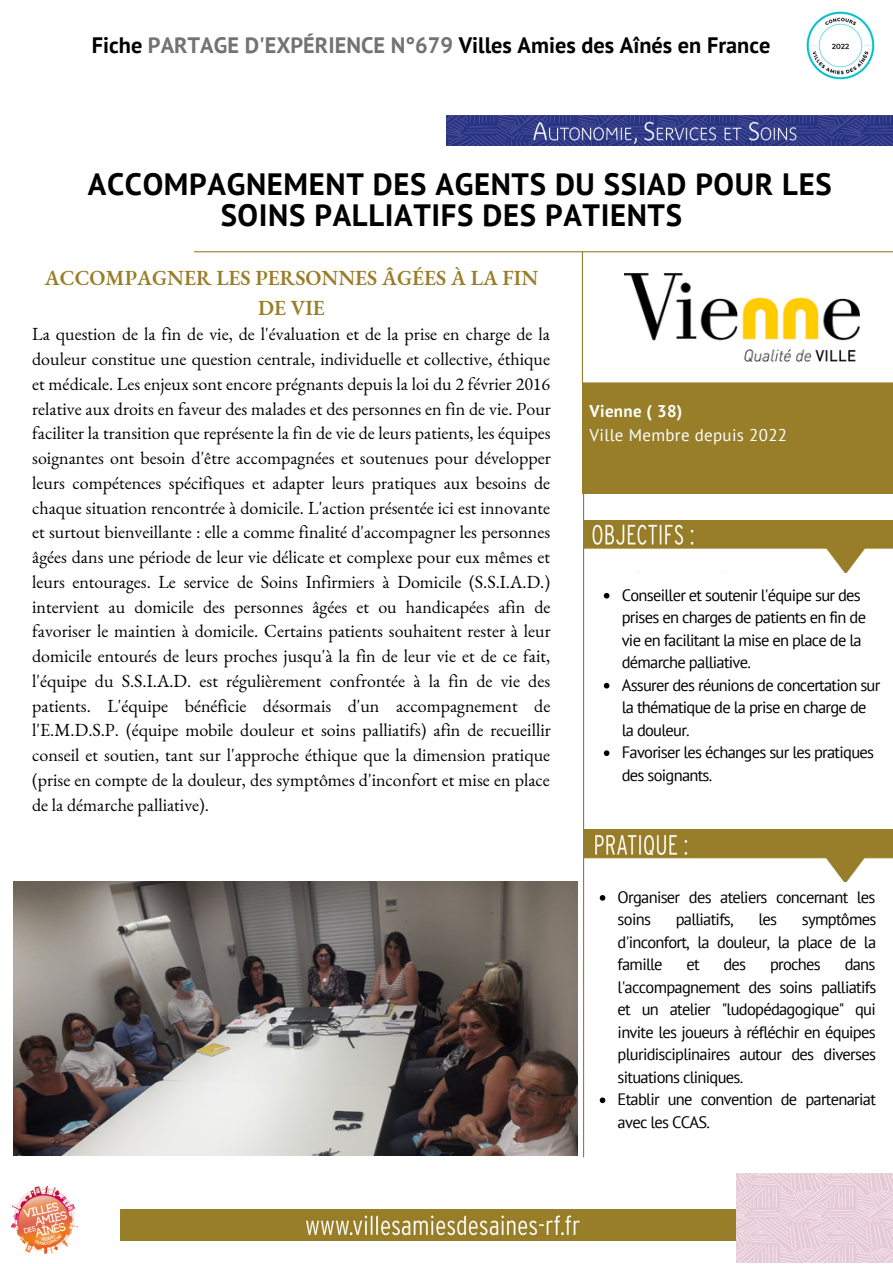
<style>
.page{position:relative;width:893px;height:1264px;background:#fff}
.page>*{position:absolute;margin:0;border:0;box-sizing:border-box;transform-origin:0 0}
.t1{font:700 30.75px/30.3px "PT Sans";letter-spacing:.02em;color:#000;text-align:center}
.t2{font:700 22.35px "PT Sans";color:#000}
.t3{font:600 21px/29.2px "EB Garamond";color:#987e28;text-align:center}
.t4{font:18px/24.8px "EB Garamond";color:#000;text-align:justify}
.t5{font:16.95px "PT Sans";letter-spacing:.02em;color:#fff}
.t6{font:700 16.95px "PT Sans";letter-spacing:.02em;color:#fff}
.t7{font:16.5px/22.5px "PT Sans";letter-spacing:-.045em;color:#000}
.s1{color:#737373}
</style>
<div class="page">
<img style="left:120px;top:1209px;width:616px;height:31px">
<img style="left:736px;top:1173px;width:156px;height:89px">
<img style="left:446px;top:116px;width:446px;height:29px">
<img style="left:584px;top:829px;width:308px;height:52px">
<img style="left:584px;top:520px;width:308px;height:52px">
<div style="left:582px;top:383px;width:310px;height:110px;background:#987e28"></div>
<hr style="left:194px;top:251px;width:698px;height:1px;background:#987e28">
<hr style="left:582px;top:252px;width:1px;height:131px;background:#987e28">
<hr style="left:582px;top:382px;width:310px;height:1px;background:#987e28">
<img style="left:14px;top:881px;width:563px;height:273px">
<img style="left:624px;top:274px;width:235px;height:88px">
<svg style="left:603px;top:593px;width:6px;height:5px"></svg>
<svg style="left:603px;top:683px;width:6px;height:5px"></svg>
<svg style="left:603px;top:750px;width:6px;height:6px"></svg>
<svg style="left:599px;top:895px;width:6px;height:5px"></svg>
<svg style="left:599px;top:1097px;width:6px;height:6px"></svg>
<hr style="left:583px;top:492px;width:1px;height:664px;background:#987e28">
<img style="left:806px;top:11px;width:69px;height:69px">
<img style="left:11px;top:1186px;width:67px;height:67px">
<p class="t2" style="left:92px;top:31px;width:680px">Fiche <span class="s1">PARTAGE D'EXPÉRIENCE N°679</span> Villes Amies des Aînés en France</p>
<h1 class="t1" style="left:88px;top:169px;width:745px">ACCOMPAGNEMENT DES AGENTS DU SSIAD POUR LES<br>SOINS PALLIATIFS DES PATIENTS</h1>
<p class="t3" style="left:45px;top:263px;width:494px">ACCOMPAGNER LES PERSONNES ÂGÉES À LA FIN<br>DE VIE</p>
<p class="t4" style="left:32px;top:322px;width:520px">La question de la fin de vie, de l'évaluation et de la prise en charge de la douleur constitue une question centrale, individuelle et collective, éthique et médicale. Les enjeux sont encore prégnants depuis la loi du 2 février 2016 relative aux droits en faveur des malades et des personnes en fin de vie. Pour faciliter la transition que représente la fin de vie de leurs patients, les équipes soignantes ont besoin d'être accompagnées et soutenues pour développer leurs compétences spécifiques et adapter leurs pratiques aux besoins de chaque situation rencontrée à domicile. L'action présentée ici est innovante et surtout bienveillante : elle a comme finalité d'accompagner les personnes âgées dans une période de leur vie délicate et complexe pour eux mêmes et leurs entourages. Le service de Soins Infirmiers à Domicile (S.S.I.A.D.) intervient au domicile des personnes âgées et ou handicapées afin de favoriser le maintien à domicile. Certains patients souhaitent rester à leur domicile entourés de leurs proches jusqu'à la fin de leur vie et de ce fait, l'équipe du S.S.I.A.D. est régulièrement confrontée à la fin de vie des patients. L'équipe bénéficie désormais d'un accompagnement de l'E.M.D.S.P. (équipe mobile douleur et soins palliatifs) afin de recueillir conseil et soutien, tant sur l'approche éthique que la dimension pratique (prise en compte de la douleur, des symptômes d'inconfort et mise en place de la démarche palliative).</p>
<p class="t6" style="left:589px;top:400px;width:94px">Vienne ( 38)</p>
<p class="t5" style="left:589px;top:423px;width:199px">Ville Membre depuis 2022</p>
<p class="t7" style="left:621px;top:583px;width:260px">Conseiller et soutenir l'équipe sur des prises en charges de patients en fin de vie en facilitant la mise en place de la démarche palliative.<br>Assurer des réunions de concertation sur la thématique de la prise en charge de la douleur.<br>Favoriser les échanges sur les pratiques des soignants.</p>
<p class="t7" style="left:617px;top:885px;width:259px">Organiser des ateliers concernant les soins</p>
<p class="t7" style="left:617px;top:908px;width:260px;text-align:justify;text-indent:184px">symptômes d'inconfort, la douleur, la place de la famille</p>
<p class="t7" style="left:675px;top:908px;width:60px">palliatifs,</p>
<p class="t7" style="left:758px;top:908px;width:20px">les</p>
<p class="t7" style="left:617px;top:953px;width:260px;text-indent:227px">dans l'accompagnement des soins palliatifs et un atelier "ludopédagogique" qui invite les joueurs à réfléchir en équipes pluridisciplinaires autour des diverses situations cliniques.<br>Etablir une convention de partenariat avec les CCAS.</p>
<p class="t7" style="left:686px;top:953px;width:15px">et</p>
<p class="t7" style="left:723px;top:953px;width:24px">des</p>
<p class="t7" style="left:770px;top:953px;width:52px">proches</p>
</div>
